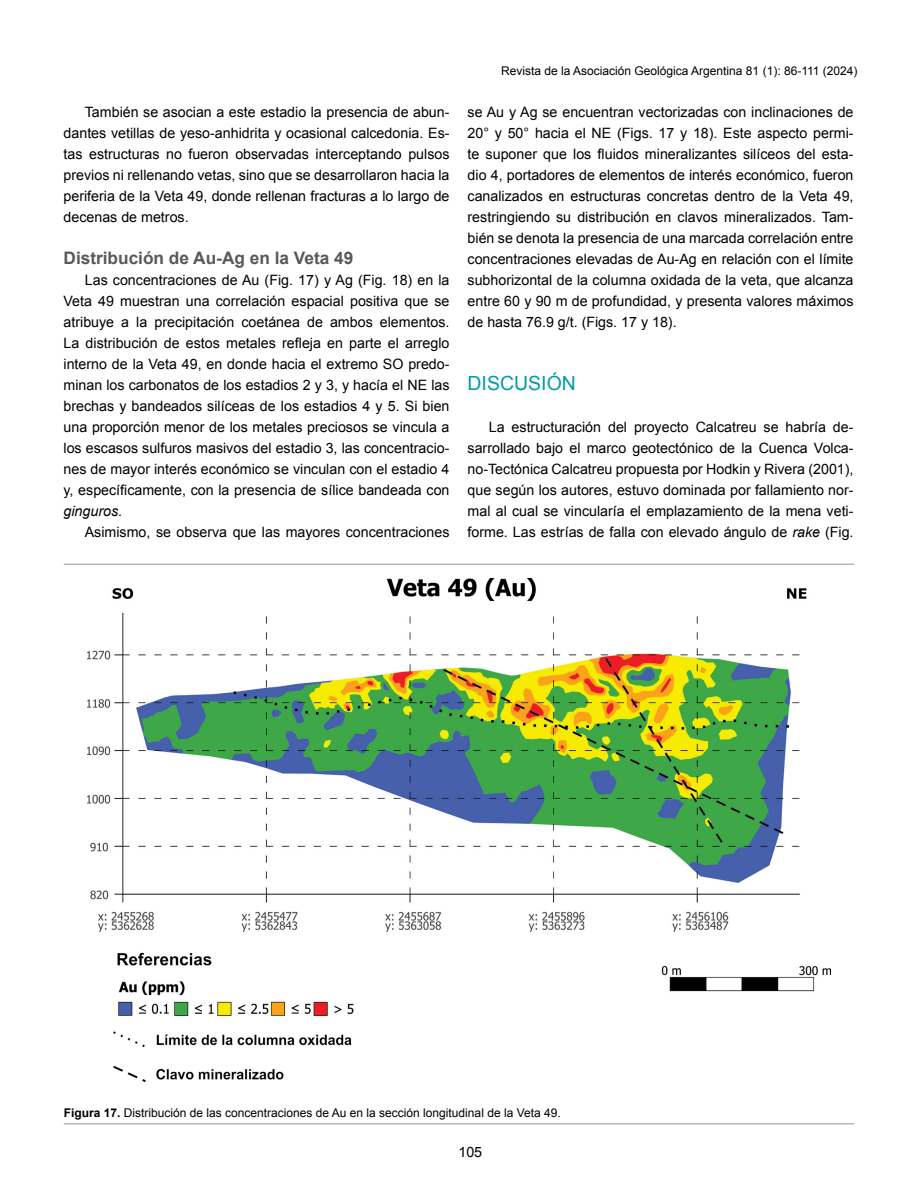
<style>
.page{position:relative;width:918px;height:1188px;background:#fff}
.page>*{position:absolute;margin:0;border:0;box-sizing:border-box;transform-origin:0 0}
.t1{font:19.5px "Arial";color:#009ba9}
.t2{font:700 17.25px "Arial";color:#58595b}
.t3{font:14.25px/21px "Arial";color:#000;text-align:justify}
.t4{font:12px "Arial";color:#000}
.s1{font-style:italic}
.s2{font-weight:700}
</style>
<div class="page">
<hr style="left:64px;top:564px;width:790px;height:1px;background:#939598">
<hr style="left:64px;top:1123px;width:790px;height:1px;background:#939598">
<img style="left:88px;top:579px;width:742px;height:503px">
<p class="t3" style="left:64px;top:102px;width:388px;text-indent:21px">También se asocian a este estadio la presencia de abun&shy;dantes vetillas de yeso-anhidrita y ocasional calcedonia. Es&shy;tas estructuras no fueron observadas interceptando pulsos previos ni rellenando vetas, sino que se desarrollaron hacia la periferia de la Veta 49, donde rellenan fracturas a lo largo de decenas de metros.</p>
<p class="t2" style="left:64px;top:247px;width:291px">Distribución de Au-Ag en la Veta 49</p>
<p class="t3" style="left:64px;top:270px;width:388px;text-indent:21px">Las concentraciones de Au (Fig. 17) y Ag (Fig. 18) en la Veta 49 muestran una correlación espacial positiva que se atribuye a la precipitación coetánea de ambos elementos.<br>La distribución de estos metales refleja en parte el arreglo interno de la Veta 49, en donde hacia el extremo SO predo&shy;minan los carbonatos de los estadios 2 y 3, y hacía el NE las brechas y bandeados silíceas de los estadios 4 y 5. Si bien una proporción menor de los metales preciosos se vincula a los escasos sulfuros masivos del estadio 3, las concentracio&shy;nes de mayor interés económico se vinculan con el estadio 4 y, específicamente, con la presencia de sílice bandeada con <span class="s1">ginguros</span>.</p>
<p class="t3" style="left:85px;top:522px;width:366px">Asimismo, se observa que las mayores concentraciones</p>
<p class="t4" style="left:501px;top:63px;width:358px">Revista de la Asociación Geológica Argentina 81 (1): 86-111 (2024)</p>
<p class="t3" style="left:468px;top:102px;width:388px">se Au y Ag se encuentran vectorizadas con inclinaciones de 20° y 50° hacia el NE (Figs. 17 y 18). Este aspecto permi&shy;te suponer que los fluidos mineralizantes silíceos del esta&shy;dio 4, portadores de elementos de interés económico, fueron canalizados en estructuras concretas dentro de la Veta 49, restringiendo su distribución en clavos mineralizados. Tam&shy;bién se denota la presencia de una marcada correlación entre concentraciones elevadas de Au-Ag en relación con el límite subhorizontal de la columna oxidada de la veta, que alcanza entre 60 y 90 m de profundidad, y presenta valores máximos de hasta 76.9 g/t. (Figs. 17 y 18).</p>
<h1 class="t1" style="left:468px;top:370px;width:110px">DISCUSIÓN</h1>
<p class="t3" style="left:468px;top:417px;width:388px;text-indent:21px">La estructuración del proyecto Calcatreu se habría de&shy;sarrollado bajo el marco geotectónico de la Cuenca Volca&shy;no-Tectónica Calcatreu propuesta por Hodkin y Rivera (2001), que según los autores, estuvo dominada por fallamiento nor&shy;mal al cual se vincularía el emplazamiento de la mena veti&shy;forme. Las estrías de falla con elevado ángulo de <span class="s1">rake</span> (Fig.</p>
<p class="t4" style="left:64px;top:1105px;width:498px"><span class="s2">Figura 17.</span> Distribución de las concentraciones de Au en la sección longitudinal de la Veta 49.</p>
<p class="t3" style="left:458px;top:1141px;width:25px">105</p>
</div>
